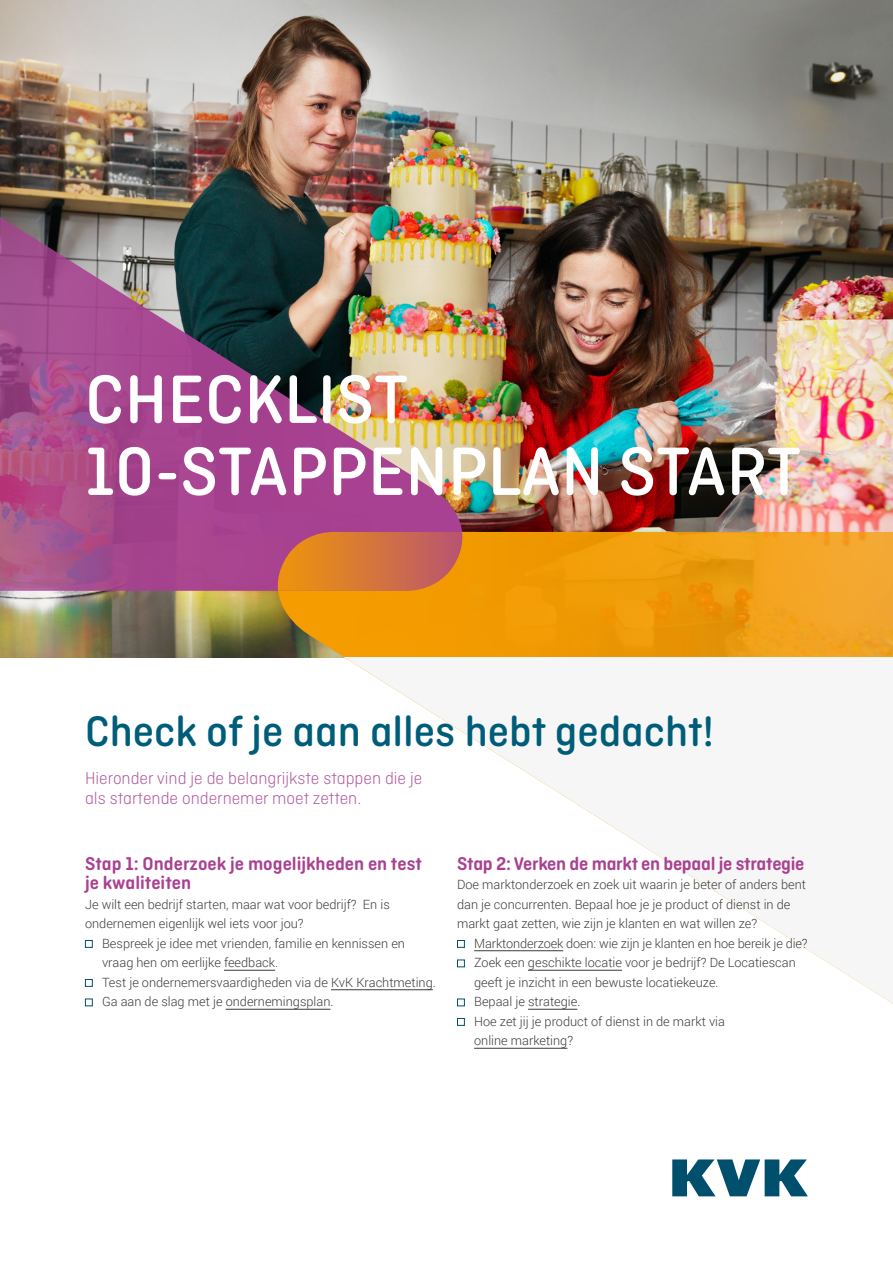
<style>
.page{position:relative;width:893px;height:1263px;background:#fff}
.page>*{position:absolute;margin:0;border:0;box-sizing:border-box;transform-origin:0 0}
.t1{font:500 72px/72px "Ciutadella Rounded";color:#fff}
.t2{font:500 45px "Ciutadella Rounded";color:#005d7a}
.t3{font:600 19.5px/19.5px "Ciutadella Rounded";color:#a84191}
.t4{font:300 18px/19.5px "Ciutadella Rounded";color:#af569c}
.t5{font:300 12.75px/19.5px "Roboto";color:#3c3c3b}
</style>
<div class="page">
<img style="left:0;top:0;width:893px;height:657px">
<svg style="left:267px;top:531px;width:626px;height:479px"></svg>
<img style="left:0;top:209px;width:473px;height:383px">
<svg style="left:277px;top:531px;width:186px;height:61px;background:#d2743e"></svg>
<svg style="left:344px;top:657px;width:549px;height:353px"></svg>
<hr style="left:224px;top:970px;width:51px;height:1px;background:#3c3c3b">
<hr style="left:331px;top:989px;width:102px;height:1px;background:#3c3c3b">
<hr style="left:226px;top:1009px;width:104px;height:1px;background:#3c3c3b">
<div style="left:85px;top:940px;width:8px;height:8px;border:1px solid #00506d"></div>
<div style="left:85px;top:979px;width:8px;height:8px;border:1px solid #00506d"></div>
<div style="left:85px;top:998px;width:8px;height:8px;border:1px solid #00506d"></div>
<hr style="left:474px;top:950px;width:89px;height:1px;background:#3c3c3b">
<hr style="left:528px;top:970px;width:94px;height:1px;background:#3c3c3b">
<hr style="left:528px;top:1009px;width:49px;height:1px;background:#3c3c3b">
<hr style="left:474px;top:1048px;width:93px;height:1px;background:#3c3c3b">
<div style="left:457px;top:940px;width:8px;height:8px;border:1px solid #00506d"></div>
<div style="left:457px;top:959px;width:8px;height:8px;border:1px solid #00506d"></div>
<div style="left:457px;top:998px;width:8px;height:8px;border:1px solid #00506d"></div>
<div style="left:457px;top:1018px;width:8px;height:8px;border:1px solid #00506d"></div>
<svg style="left:672px;top:1159px;width:136px;height:37px"></svg>
<h1 class="t1" style="left:85px;top:364px;width:717px">CHECKLIST<br>10-STAPPENPLAN START</h1>
<h2 class="t2" style="left:85px;top:706px;width:630px">Check of je aan alles hebt gedacht!</h2>
<h3 class="t4" style="left:85px;top:769px;width:339px">Hieronder vind je de belangrijkste stappen die je als startende ondernemer moet zetten.</h3>
<h3 class="t3" style="left:85px;top:854px;width:338px">Stap 1: Onderzoek je mogelijkheden en test je kwaliteiten</h3>
<p class="t5" style="left:85px;top:894px;width:306px">Je wilt een bedrijf starten, maar wat voor bedrijf? En is ondernemen eigenlijk wel iets voor jou?</p>
<p class="t5" style="left:102px;top:933px;width:335px">Bespreek je idee met vrienden, familie en kennissen en vraag hen om eerlijke feedback.<br>Test je ondernemersvaardigheden via de KvK Krachtmeting.<br>Ga aan de slag met je ondernemingsplan.</p>
<h3 class="t3" style="left:457px;top:854px;width:349px">Stap 2: Verken de markt en bepaal je strategie</h3>
<p class="t5" style="left:457px;top:874px;width:350px">Doe marktonderzoek en zoek uit waarin je beter of anders bent dan je concurrenten. Bepaal hoe je je product of dienst in de markt gaat zetten, wie zijn je klanten en wat willen ze?</p>
<p class="t5" style="left:474px;top:933px;width:335px">Marktonderzoek doen: wie zijn je klanten en hoe bereik je die?<br>Zoek een geschikte locatie voor je bedrijf? De Locatiescan geeft je inzicht in een bewuste locatiekeuze.<br>Bepaal je strategie.<br>Hoe zet jij je product of dienst in de markt via<br>online marketing?</p>
</div>
